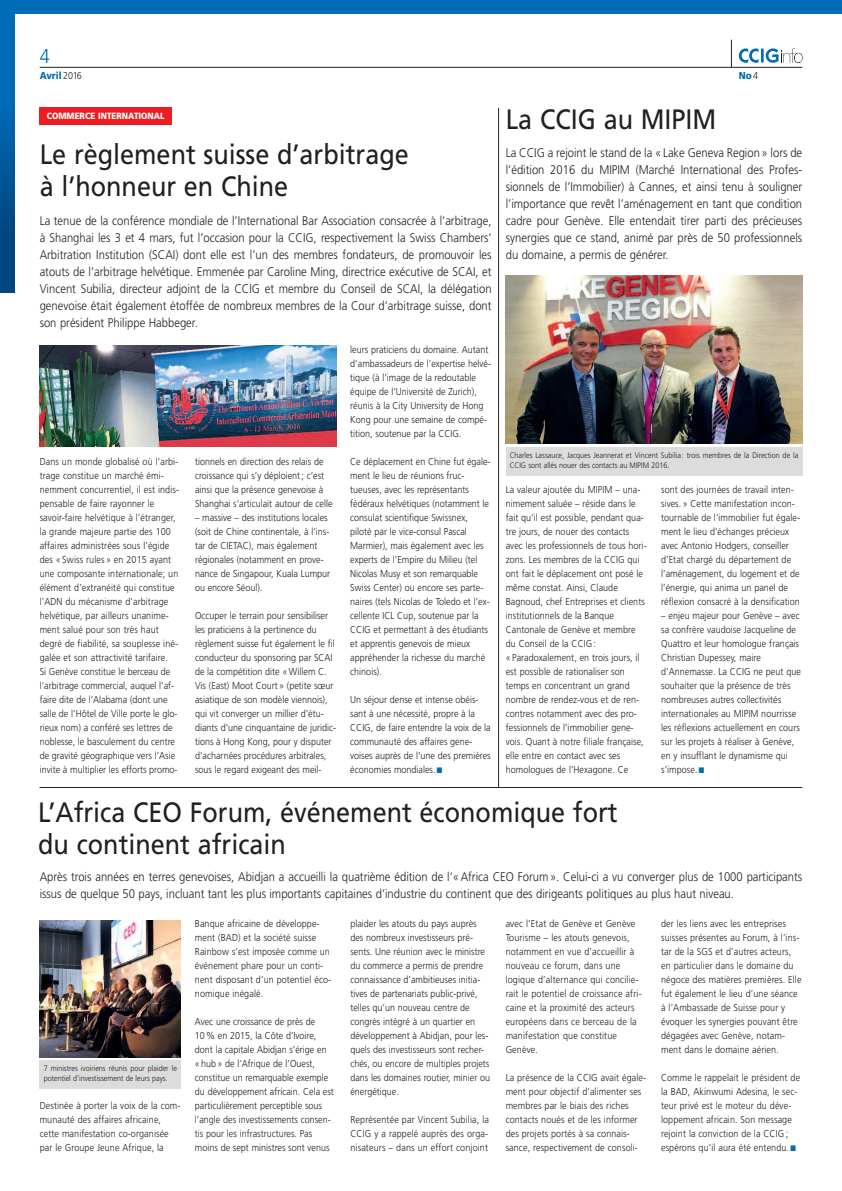
<style>
.page{position:relative;width:842px;height:1191px;background:#fff}
.page>*{position:absolute;margin:0;border:0;box-sizing:border-box;transform-origin:0 0}
.t1{font:28px/32px "Frutiger";color:#231f20;scale:.9 1}
.t2{font:300 20px "Frutiger";color:#006bb6;scale:.9 1}
.t3{font:300 12.5px/17px "Frutiger";color:#231f20;text-align:justify;scale:.9 1}
.t4{font:300 10px/14px "Frutiger";letter-spacing:.005em;color:#231f20;scale:.9 1}
.t5{font:900 10px "Frutiger";color:#006bb6;scale:.9 1}
.t6{font:900 9px "Frutiger";color:#fff;scale:.9 1}
.t7{font:300 8px/10px "Frutiger";color:#231f20;scale:.9 1}
.s1{font-weight:300;color:#231f20}
.s2{color:#006bb6}
</style>
<div class="page">
<hr style="left:40px;top:67px;width:762px;height:1px;background:#231f20">
<svg style="left:739px;top:48px;width:63px;height:15px"></svg>
<svg style="left:731px;top:40px;width:1px;height:27px"></svg>
<div style="left:0;top:229px;width:14px;height:63px;background:#00477e"></div>
<div style="left:0;top:0;width:14px;height:110px;background:#006bb6"></div>
<svg style="left:0;top:110px;width:14px;height:119px;background:#005899"></svg>
<hr style="left:40px;top:787px;width:762px;height:1px;background:#231f20">
<div style="left:40px;top:108px;width:132px;height:17px;background:#ee1d23"></div>
<hr style="left:498px;top:108px;width:1px;height:679px;background:#231f20">
<img style="left:40px;top:346px;width:296px;height:100px">
<img style="left:506px;top:276px;width:296px;height:167px">
<div style="left:40px;top:1060px;width:141px;height:28px;background:#dcdcdd"></div>
<div style="left:506px;top:447px;width:296px;height:28px;background:#dcdcdd"></div>
<div style="left:0;top:0;width:842px;height:14px;background:#006bb6"></div>
<img style="left:40px;top:920px;width:141px;height:137px">
<h2 class="t2" style="left:40px;top:48px;width:13px">4</h2>
<p class="t5" style="left:40px;top:72px;width:48px">Avril <span class="s1">2016</span></p>
<p class="t5" style="left:739px;top:72px;width:23px">No<span class="s1">4</span></p>
<p class="t6" style="left:47px;top:113px;width:132px">COMMERCE INTERNATIONAL</p>
<h1 class="t1" style="left:506px;top:105px;width:236px">La CCIG au MIPIM</h1>
<h1 class="t1" style="left:40px;top:140px;width:412px">Le règlement suisse d’arbitrage à l’honneur en Chine</h1>
<p class="t3" style="left:40px;top:213px;width:504px">La tenue de la conférence mondiale de l’International Bar Association consacrée à l’arbitrage, à Shanghai les 3 et 4 mars, fut l’occasion pour la CCIG, respectivement la Swiss Chambers’ Arbitration Institution (SCAI) dont elle est l’un des membres fondateurs, de promouvoir les atouts de l’arbitrage helvétique. Emmenée par Caroline Ming, directrice exécutive de SCAI, et Vincent Subilia, directeur adjoint de la CCIG et membre du Conseil de SCAI, la délégation genevoise était également étoffée de nombreux membres de la Cour d’arbitrage suisse, dont son président Philippe Habbeger.</p>
<p class="t4" style="left:40px;top:455px;width:156px">Dans un monde globalisé où l’arbi&shy;trage constitue un marché émi&shy;nemment concurrentiel, il est indis&shy;pensable de faire rayonner le savoir-faire helvétique à l’étranger, la grande majeure partie des 100 affaires administrées sous l’égide des « Swiss rules » en 2015 ayant une composante internationale; un élément d’extranéité qui constitue l’ADN du mécanisme d’arbitrage helvétique, par ailleurs unanime&shy;ment salué pour son très haut degré de fiabilité, sa souplesse iné&shy;galée et son attractivité tarifaire.<br>Si Genève constitue le berceau de l’arbitrage commercial, auquel l’af&shy;faire dite de l’Alabama (dont une salle de l’Hôtel de Ville porte le glo&shy;rieux nom) a conféré ses lettres de noblesse, le basculement du centre de gravité géographique vers l’Asie invite à multiplier les efforts promo-</p>
<p class="t4" style="left:195px;top:455px;width:154px">tionnels en direction des relais de croissance qui s’y déploient; c’est ainsi que la présence genevoise à Shanghai s’articulait autour de celle</p>
<p class="t4" style="left:195px;top:511px;width:152px">– massive – des institutions locales (soit de Chine continentale, à l’ins&shy;tar de CIETAC), mais également régionales (notamment en prove&shy;nance de Singapour, Kuala Lumpur ou encore Séoul).</p>
<p class="t4" style="left:195px;top:609px;width:158px">Occuper le terrain pour sensibiliser les praticiens à la pertinence du règlement suisse fut également le fil conducteur du sponsoring par SCAI de la compétition dite «Willem C.<br>Vis (East) Moot Court» (petite sœur asiatique de son modèle viennois), qui vit converger un millier d’étu&shy;diants d’une cinquantaine de juridic&shy;tions à Hong Kong, pour y disputer d’acharnées procédures arbitrales, sous le regard exigeant des meil-</p>
<p class="t4" style="left:350px;top:343px;width:158px">leurs praticiens du domaine. Autant d’ambassadeurs de l’expertise helvé&shy;tique (à l’image de la redoutable équipe de l’Université de Zurich), réunis à la City University de Hong Kong pour une semaine de compé&shy;tition, soutenue par la CCIG.</p>
<p class="t4" style="left:350px;top:455px;width:157px">Ce déplacement en Chine fut égale&shy;ment le lieu de réunions fruc&shy;tueuses, avec les représentants fédéraux helvétiques (notamment le consulat scientifique Swissnex, piloté par le vice-consul Pascal<br>Marmier), mais également avec les experts de l’Empire du Milieu (tel<br>Nicolas Musy et son remarquable<br>Swiss Center) ou encore ses parte&shy;naires (tels Nicolas de Toledo et l’ex&shy;cellente ICL Cup, soutenue par la<br>CCIG et permettant à des étudiants et apprentis genevois de mieux appréhender la richesse du marché chinois).</p>
<p class="t4" style="left:350px;top:693px;width:158px">Un séjour dense et intense obéis&shy;sant à une nécessité, propre à la<br>CCIG, de faire entendre la voix de la communauté des affaires gene&shy;voises auprès de l’une des premières économies mondiales. <span class="s2">■</span></p>
<p class="t3" style="left:506px;top:145px;width:331px">La CCIG a rejoint le stand de la « Lake Geneva Region » lors de l’édition 2016 du MIPIM (Marché International des Profes&shy;sionnels de l’Immobilier) à Cannes, et ainsi tenu à souligner l’importance que revêt l’aménagement en tant que condition cadre pour Genève. Elle entendait tirer parti des précieuses synergies que ce stand, animé par près de 50 professionnels du domaine, a permis de générer.</p>
<p class="t7" style="left:510px;top:451px;width:322px">Charles Lassauce, Jacques Jeannerat et Vincent Subilia : trois membres de la Direction de la<br>CCIG sont allés nouer des contacts au MIPIM 2016.</p>
<p class="t4" style="left:506px;top:483px;width:158px">La valeur ajoutée du MIPIM – una&shy;nimement saluée – réside dans le fait qu’il est possible, pendant qua&shy;tre jours, de nouer des contacts avec les professionnels de tous hori&shy;zons. Les membres de la CCIG qui ont fait le déplacement ont posé le même constat. Ainsi, Claude<br>Bagnoud, chef Entreprises et clients institutionnels de la Banque<br>Cantonale de Genève et membre du Conseil de la CCIG :<br>« Paradoxalement, en trois jours, il est possible de rationaliser son temps en concentrant un grand nombre de rendez-vous et de ren&shy;contres notamment avec des pro&shy;fessionnels de l’immobilier gene&shy;vois. Quant à notre filiale française, elle entre en contact avec ses homologues de l’Hexagone. Ce</p>
<p class="t4" style="left:661px;top:483px;width:156px">sont des journées de travail inten&shy;sives. » Cette manifestation incon&shy;tournable de l’immobilier fut égale&shy;ment le lieu d’échanges précieux avec Antonio Hodgers, conseiller d’Etat chargé du département de l’aménagement, du logement et de l’énergie, qui anima un panel de réflexion consacré à la densification</p>
<p class="t4" style="left:661px;top:609px;width:157px">– enjeu majeur pour Genève – avec sa confrère vaudoise Jacqueline de<br>Quattro et leur homologue français<br>Christian Dupessey, maire d’Annemasse. La CCIG ne peut que souhaiter que la présence de très nombreuses autres collectivités internationales au MIPIM nourrisse les réflexions actuellement en cours sur les projets à réaliser à Genève, en y insufflant le dynamisme qui s’impose. <span class="s2">■</span></p>
<h1 class="t1" style="left:38px;top:798px;width:645px">L’Africa CEO Forum, événement économique fort du continent africain</h1>
<p class="t3" style="left:40px;top:868px;width:849px">Après trois années en terres genevoises, Abidjan a accueilli la quatrième édition de l’«Africa CEO Forum ». Celui-ci a vu converger plus de 1000 participants issus de quelque 50 pays, incluant tant les plus importants capitaines d’industrie du continent que des dirigeants politiques au plus haut niveau.</p>
<p class="t7" style="left:44px;top:1064px;width:150px">7 ministres ivoiriens réunis pour plaider le potentiel d’investissement de leurs pays.</p>
<p class="t4" style="left:40px;top:1099px;width:158px">Destinée à porter la voix de la com&shy;munauté des affaires africaine, cette manifestation co-organisée par le Groupe Jeune Afrique, la</p>
<p class="t4" style="left:195px;top:917px;width:153px">Banque africaine de développe&shy;ment (BAD) et la société suisse<br>Rainbow s’est imposée comme un événement phare pour un conti&shy;nent disposant d’un potentiel éco&shy;nomique inégalé.</p>
<p class="t4" style="left:195px;top:1015px;width:156px">Avec une croissance de près de 10% en 2015, la Côte d’Ivoire, dont la capitale Abidjan s’érige en «hub» de l’Afrique de l’Ouest, constitue un remarquable exemple du développement africain. Cela est particulièrement perceptible sous l’angle des investissements consen&shy;tis pour les infrastructures. Pas moins de sept ministres sont venus</p>
<p class="t4" style="left:350px;top:917px;width:157px">plaider les atouts du pays auprès des nombreux investisseurs pré&shy;sents. Une réunion avec le ministre du commerce a permis de prendre connaissance d’ambitieuses initia&shy;tives de partenariats public-privé, telles qu’un nouveau centre de congrès intégré à un quartier en développement à Abidjan, pour les&shy;quels des investisseurs sont recher&shy;chés, ou encore de multiples projets dans les domaines routier, minier ou énergétique.</p>
<p class="t4" style="left:350px;top:1113px;width:156px;text-align:justify">Représentée par Vincent Subilia, la CCIG y a rappelé auprès des orga&shy;nisateurs – dans un effort conjoint</p>
<p class="t4" style="left:506px;top:917px;width:153px">avec l’Etat de Genève et Genève<br>Tourisme – les atouts genevois, notamment en vue d’accueillir à nouveau ce forum, dans une logique d’alternance qui concilie&shy;rait le potentiel de croissance afri&shy;caine et la proximité des acteurs européens dans ce berceau de la manifestation que constitue<br>Genève.</p>
<p class="t4" style="left:506px;top:1071px;width:158px">La présence de la CCIG avait égale&shy;ment pour objectif d’alimenter ses membres par le biais des riches contacts noués et de les informer des projets portés à sa connais&shy;sance, respectivement de consoli-</p>
<p class="t4" style="left:661px;top:917px;width:158px">der les liens avec les entreprises suisses présentes au Forum, à l’ins&shy;tar de la SGS et d’autres acteurs, en particulier dans le domaine du négoce des matières premières. Elle fut également le lieu d’une séance à l’Ambassade de Suisse pour y évoquer les synergies pouvant être dégagées avec Genève, notam&shy;ment dans le domaine aérien.</p>
<p class="t4" style="left:661px;top:1071px;width:156px">Comme le rappelait le président de la BAD, Akinwumi Adesina, le sec&shy;teur privé est le moteur du déve&shy;loppement africain. Son message rejoint la conviction de la CCIG ; espérons qu’il aura été entendu. <span class="s2">■</span></p>
</div>
